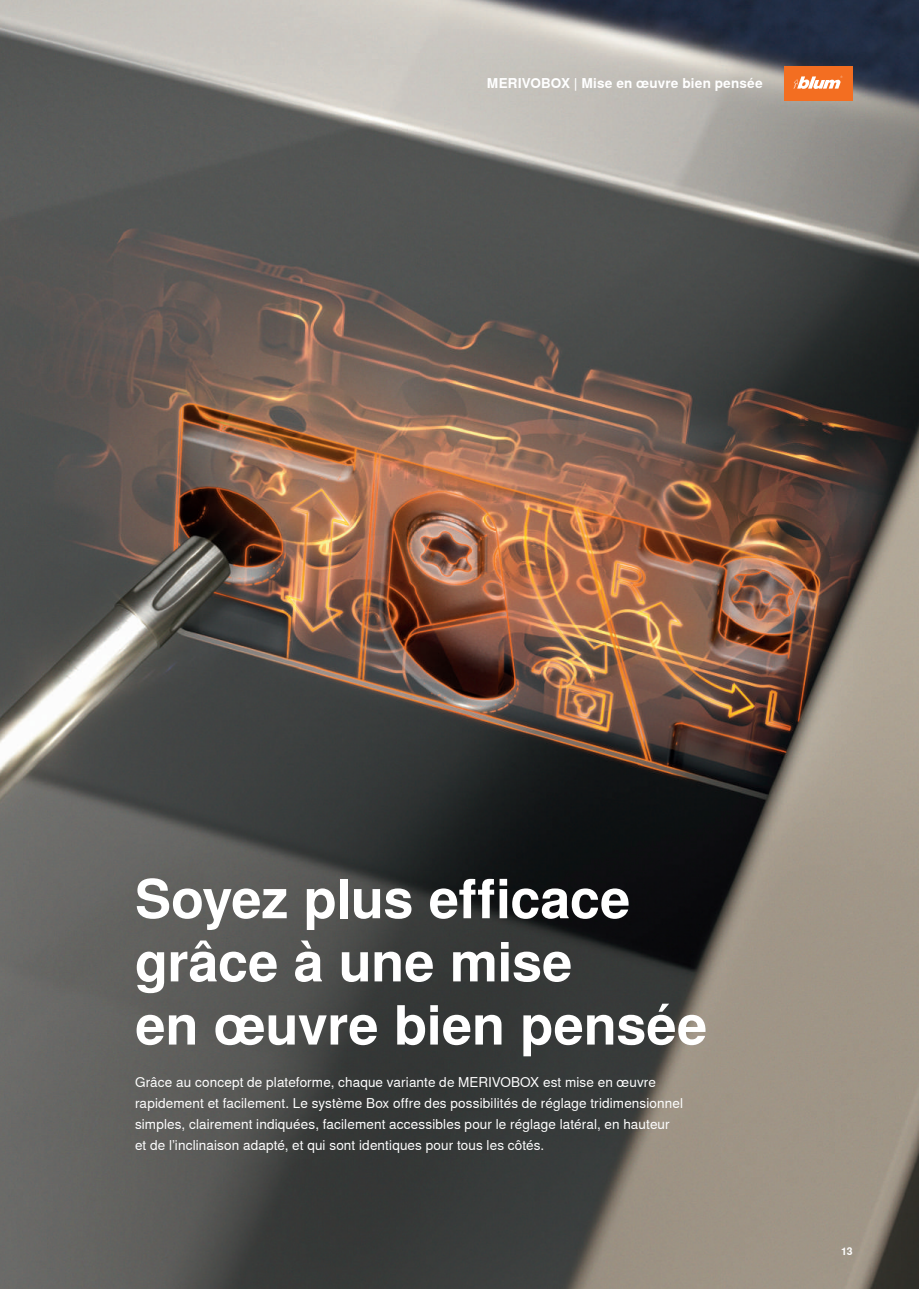
<style>
.page{position:relative;width:919px;height:1289px;background:#fff}
.page>*{position:absolute;margin:0;border:0;box-sizing:border-box;transform-origin:0 0}
.t1{font:700 54px/63.2px "Nimbus Sans Global";letter-spacing:-.005em;color:#fff}
.t2{font:13.5px/21px "Nimbus Sans Global";letter-spacing:.01em;color:#fff}
.t3{font:700 13.5px "Nimbus Sans Global";letter-spacing:.015em;color:#fff}
.t4{font:700 10.5px "Nimbus Sans Global";color:#fff}
</style>
<div class="page">
<img style="left:0;top:0;width:918px;height:1288px">
<div style="left:783px;top:66px;width:69px;height:35px;background:#f36e21"></div>
<svg style="left:793px;top:76px;width:49px;height:13px"></svg>
<p class="t3" style="left:487px;top:76px;width:277px">MERIVOBOX | Mise en œuvre bien pensée</p>
<h1 class="t1" style="left:135px;top:868px;width:574px">Soyez plus efficace grâce à une mise<br>en œuvre bien pensée</h1>
<p class="t2" style="left:135px;top:1071px;width:549px">Grâce au concept de plateforme, chaque variante de MERIVOBOX est mise en œuvre rapidement et facilement. Le système Box offre des possibilités de réglage tridimensionnel simples, clairement indiquées, facilement accessibles pour le réglage latéral, en hauteur et de l’inclinaison adapté, et qui sont identiques pour tous les côtés.</p>
<p class="t4" style="left:841px;top:1245px;width:13px">13</p>
</div>
